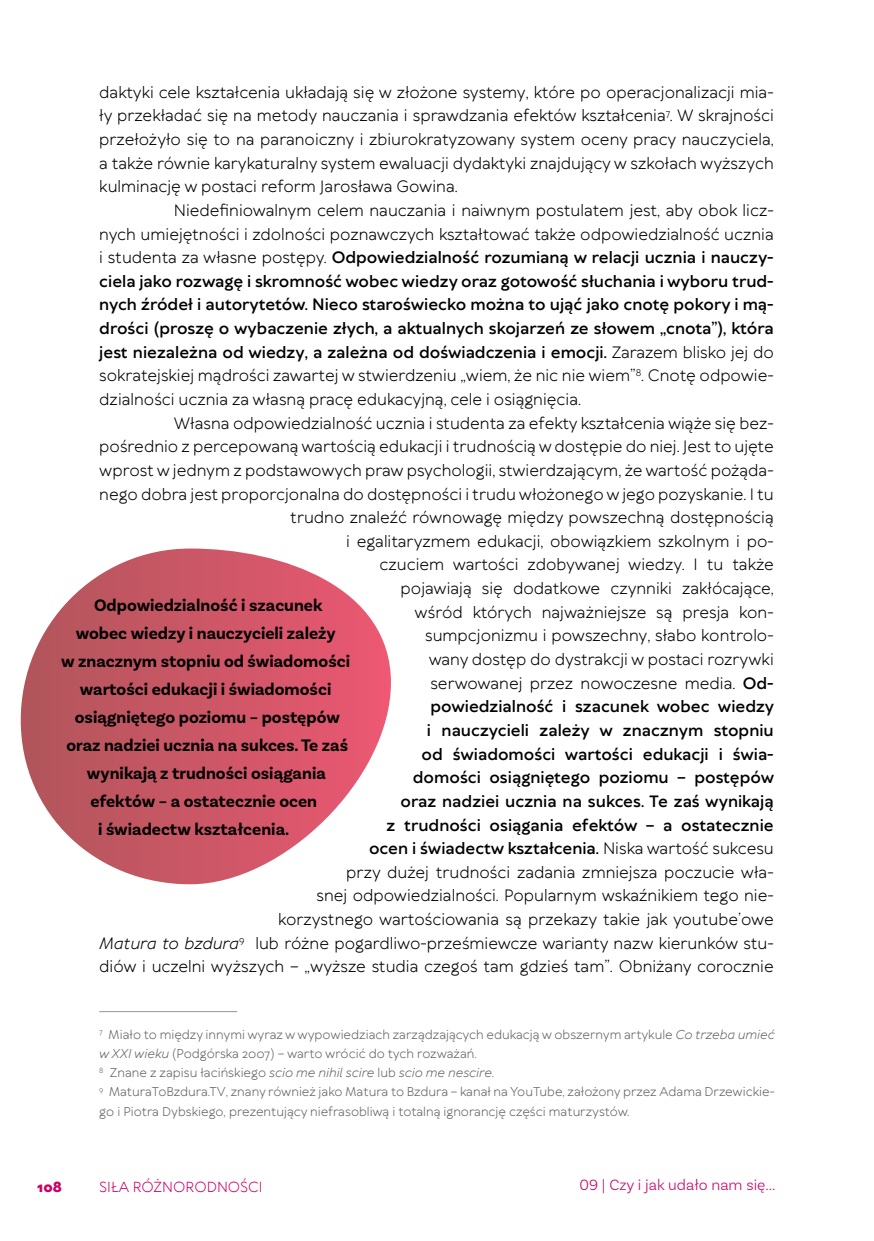
<style>
.page{position:relative;width:874px;height:1241px;background:#fff}
.page>*{position:absolute;margin:0;border:0;box-sizing:border-box;transform-origin:0 0}
.t1{font:700 17.5px "Basic Sans";color:#000}
.t2{font:15.75px "TT Wellingtons";color:#000}
.t3{font:600 15.75px "TT Wellingtons";color:#000}
.t4{font:300 15.75px "Basic Sans";color:#c06}
.t5{font:14px "TT Wellingtons";color:#c06}
.t6{font:800 14px "TT Wellingtons";color:#c06}
.t7{font:12.25px/19.2px "TT Wellingtons";color:#636466}
.s1{font-weight:400}
.s2{font-weight:600}
.s3{font-style:italic}
</style>
<div class="page">
<hr style="left:99px;top:1011px;width:138px;height:1px;background:#939598">
<svg style="left:21px;top:548px;width:370px;height:336px"></svg>
<p class="t2" style="left:99px;top:86px;width:675px">daktyki cele kształcenia układają się w złożone systemy, które po operacjonalizacji mia-</p>
<p class="t2" style="left:99px;top:110px;width:675px">ły przekładać się na metody nauczania i sprawdzania efektów kształcenia<sup>7</sup>. W skrajności</p>
<p class="t2" style="left:99px;top:134px;width:675px">przełożyło się to na paranoiczny i zbiurokratyzowany system oceny pracy nauczyciela,</p>
<p class="t2" style="left:99px;top:157px;width:675px">a także równie karykaturalny system ewaluacji dydaktyki znajdujący w szkołach wyższych</p>
<p class="t2" style="left:99px;top:181px;width:360px">kulminację w postaci reform Jarosława Gowina.</p>
<p class="t2" style="left:174px;top:205px;width:601px">Niedefiniowalnym celem nauczania i naiwnym postulatem jest, aby obok licz-</p>
<p class="t2" style="left:99px;top:228px;width:675px">nych umiejętności i zdolności poznawczych kształtować także odpowiedzialność ucznia</p>
<p class="t3" style="left:99px;top:252px;width:675px"><span class="s1">i studenta za własne postępy.</span> Odpowiedzialność rozumianą w relacji ucznia i nauczy-</p>
<p class="t3" style="left:99px;top:275px;width:675px">ciela jako rozwagę i skromność wobec wiedzy oraz gotowość słuchania i wyboru trud-</p>
<p class="t3" style="left:99px;top:299px;width:675px">nych źródeł i autorytetów. Nieco staroświecko można to ująć jako cnotę pokory i mą-</p>
<p class="t3" style="left:99px;top:323px;width:675px">drości (proszę o wybaczenie złych, a aktualnych skojarzeń ze słowem „cnota”), która</p>
<p class="t3" style="left:99px;top:346px;width:675px">jest niezależna od wiedzy, a zależna od doświadczenia i emocji. <span class="s1">Zarazem blisko jej do</span></p>
<p class="t2" style="left:99px;top:370px;width:675px">sokratejskiej mądrości zawartej w stwierdzeniu „wiem, że nic nie wiem”<sup>8</sup>. Cnotę odpowie-</p>
<p class="t2" style="left:99px;top:394px;width:483px">dzialności ucznia za własną pracę edukacyjną, cele i osiągnięcia.</p>
<p class="t2" style="left:174px;top:417px;width:601px">Własna odpowiedzialność ucznia i studenta za efekty kształcenia wiąże się bez-</p>
<p class="t2" style="left:99px;top:441px;width:675px">pośrednio z percepowaną wartością edukacji i trudnością w dostępie do niej. Jest to ujęte</p>
<p class="t2" style="left:99px;top:464px;width:675px">wprost w jednym z podstawowych praw psychologii, stwierdzającym, że wartość pożąda-</p>
<p class="t2" style="left:99px;top:488px;width:675px">nego dobra jest proporcjonalna do dostępności i trudu włożonego w jego pozyskanie. I tu</p>
<p class="t2" style="left:290px;top:512px;width:485px">trudno znaleźć równowagę między powszechną dostępnością</p>
<p class="t2" style="left:346px;top:535px;width:429px">i egalitaryzmem edukacji, obowiązkiem szkolnym i po-</p>
<p class="t2" style="left:379px;top:559px;width:395px">czuciem wartości zdobywanej wiedzy. I tu także</p>
<p class="t2" style="left:400px;top:583px;width:374px">pojawiają się dodatkowe czynniki zakłócające,</p>
<p class="t2" style="left:414px;top:606px;width:360px">wśród których najważniejsze są presja kon-</p>
<p class="t2" style="left:425px;top:630px;width:350px">sumpcjonizmu i powszechny, słabo kontrolo-</p>
<p class="t2" style="left:428px;top:653px;width:346px">wany dostęp do dystrakcji w postaci rozrywki</p>
<p class="t2" style="left:430px;top:677px;width:345px">serwowanej przez nowoczesne media. <span class="s2">Od-</span></p>
<p class="t3" style="left:430px;top:701px;width:345px">powiedzialność i szacunek wobec wiedzy</p>
<p class="t3" style="left:426px;top:724px;width:348px">i nauczycieli zależy w znacznym stopniu</p>
<p class="t3" style="left:421px;top:748px;width:353px">od świadomości wartości edukacji i świa-</p>
<p class="t3" style="left:412px;top:772px;width:362px">domości osiągniętego poziomu – postępów</p>
<p class="t3" style="left:400px;top:795px;width:374px">oraz nadziei ucznia na sukces. Te zaś wynikają</p>
<p class="t3" style="left:386px;top:819px;width:388px">z trudności osiągania efektów – a ostatecznie</p>
<p class="t3" style="left:369px;top:842px;width:406px">ocen i świadectw kształcenia. <span class="s1">Niska wartość sukcesu</span></p>
<p class="t2" style="left:346px;top:866px;width:429px">przy dużej trudności zadania zmniejsza poczucie wła-</p>
<p class="t2" style="left:316px;top:890px;width:458px">snej odpowiedzialności. Popularnym wskaźnikiem tego nie-</p>
<p class="t2" style="left:278px;top:913px;width:497px">korzystnego wartościowania są przekazy takie jak youtube’owe</p>
<p class="t2" style="left:99px;top:937px;width:675px"><span class="s3">Matura to bzdura</span><sup>9</sup> lub różne pogardliwo-prześmiewcze warianty nazw kierunków stu-</p>
<p class="t2" style="left:99px;top:961px;width:675px">diów i uczelni wyższych – „wyższe studia czegoś tam gdzieś tam”. Obniżany corocznie</p>
<p class="t1" style="left:94px;top:598px;width:230px">Odpowiedzialność i szacunek</p>
<p class="t1" style="left:76px;top:626px;width:261px">wobec wiedzy i nauczycieli zależy</p>
<p class="t1" style="left:61px;top:654px;width:290px">w znacznym stopniu od świadomości</p>
<p class="t1" style="left:80px;top:682px;width:253px">wartości edukacji i świadomości</p>
<p class="t1" style="left:75px;top:710px;width:266px">osiągniętego poziomu – postępów</p>
<p class="t1" style="left:66px;top:738px;width:283px">oraz nadziei ucznia na sukces. Te zaś</p>
<p class="t1" style="left:87px;top:766px;width:240px">wynikają z trudności osiągania</p>
<p class="t1" style="left:90px;top:794px;width:228px">efektów – a ostatecznie ocen</p>
<p class="t1" style="left:98px;top:822px;width:193px">i świadectw kształcenia.</p>
<p class="t7" style="left:99px;top:1025px;width:676px"><sup>7</sup> Miało to między innymi wyraz w wypowiedziach zarządzających edukacją w obszernym artykule <span class="s3">Co trzeba umieć w XXI wieku</span> (Podgórska 2007) – warto wrócić do tych rozważań.<br><sup>8</sup> Znane z zapisu łacińskiego <span class="s3">scio me nihil scire</span> lub <span class="s3">scio me nescire</span>.<br><sup>9</sup> MaturaToBzdura.TV, znany również jako Matura to Bzdura – kanał na YouTube, założony przez Adama Drzewickie&shy;go i Piotra Dybskiego, prezentujący niefrasobliwą i totalną ignorancję części maturzystów.</p>
<p class="t6" style="left:37px;top:1181px;width:26px">108</p>
<p class="t5" style="left:99px;top:1181px;width:165px">SIŁA RÓŻNORODNOŚCI</p>
<p class="t4" style="left:579px;top:1178px;width:197px">09 | Czy i jak udało nam się...</p>
</div>
